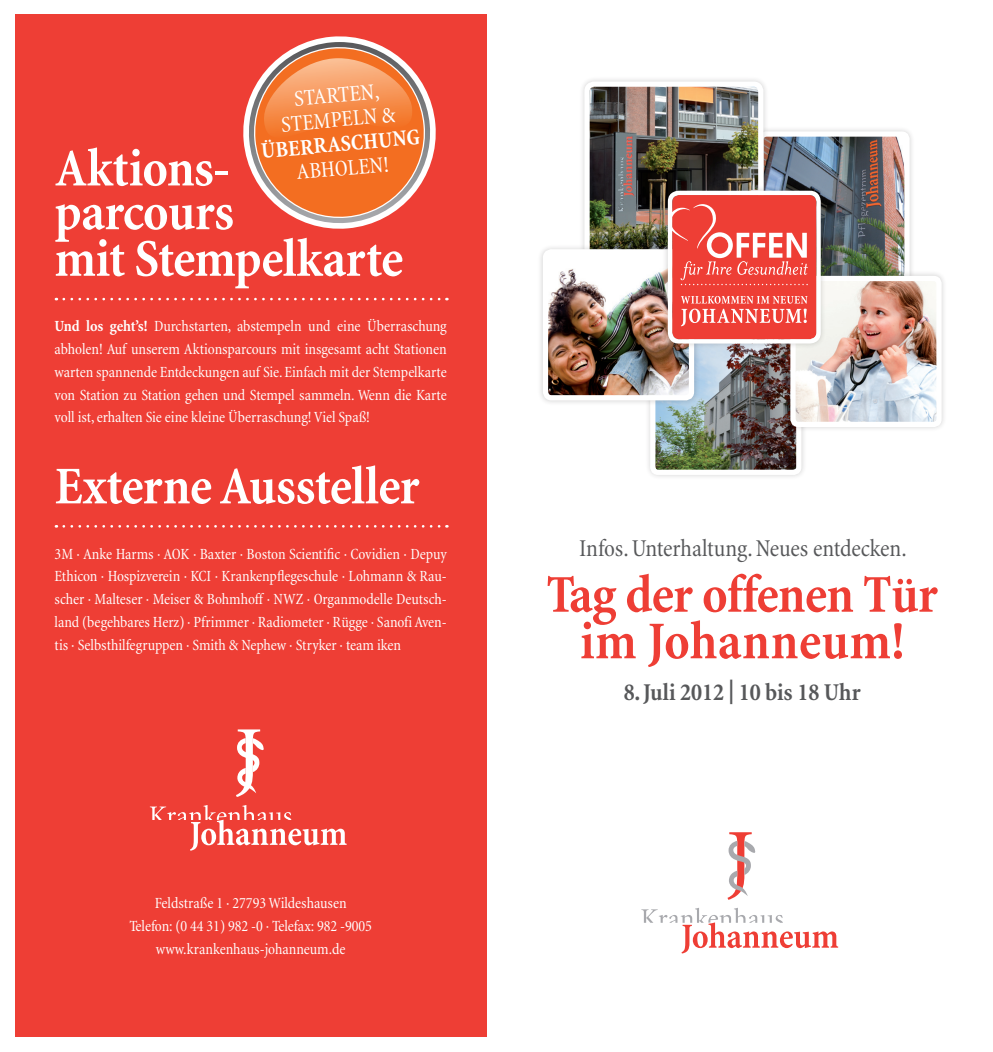
<style>
.page{position:relative;width:993px;height:1052px;background:#fff}
.page>*{position:absolute;margin:0;border:0;box-sizing:border-box;transform-origin:0 0}
.t1{font:700 condensed 53.9px/45.1px "Minion";letter-spacing:-.015em;color:#fff}
.t2{font:700 condensed 53.9px/46.6px "Minion";letter-spacing:-.01em;color:#ee3e35;text-align:center}
.t3{font:condensed 24.5px "Minion";letter-spacing:-.01em;color:#57585a}
.t4{font:700 condensed 24.5px "Minion";color:#57585a}
.t5{font:condensed 22.75px/24.5px "Minion";color:#fff;text-align:center}
.t6{font:700 condensed 22.75px "Minion";color:#fff}
.t7{font:condensed 15.75px/22.8px "Minion";color:#fff;text-align:justify}
.s1{font-weight:700}
</style>
<div class="page">
<div style="left:15px;top:15px;width:471px;height:1022px;background:#ee3e35"></div>
<svg style="left:236px;top:729px;width:28px;height:68px"></svg>
<svg style="left:150px;top:805px;width:196px;height:45px"></svg>
<svg style="left:727px;top:832px;width:29px;height:68px"></svg>
<svg style="left:641px;top:907px;width:196px;height:46px"></svg>
<div style="left:752px;top:126px;width:162px;height:162px;background:#f5f5f5"></div>
<img style="left:768px;top:137px;width:135px;height:133px">
<div style="left:758px;top:131px;width:151px;height:152px;border:5px solid #fff;border-radius:5px"></div>
<div style="left:644px;top:318px;width:162px;height:162px;background:#f7f7f7"></div>
<img style="left:656px;top:349px;width:139px;height:120px">
<div style="left:650px;top:324px;width:151px;height:151px;border:5px solid #fff;border-radius:5px"></div>
<div style="left:784px;top:270px;width:162px;height:162px;background:#231f20;opacity:.2"></div>
<img style="left:796px;top:282px;width:139px;height:139px">
<div style="left:790px;top:276px;width:151px;height:151px;border:5px solid #fff;border-radius:5px"></div>
<div style="left:578px;top:76px;width:190px;height:190px;background:#231f20;opacity:.2"></div>
<img style="left:590px;top:87px;width:167px;height:157px">
<div style="left:584px;top:81px;width:179px;height:179px;border:5px solid #fff;border-radius:7px"></div>
<div style="left:537px;top:244px;width:162px;height:162px;background:#231f20;opacity:.2"></div>
<img style="left:548px;top:255px;width:140px;height:139px">
<div style="left:542px;top:249px;width:152px;height:151px;border:5px solid #fff;border-radius:6px"></div>
<div style="left:662px;top:185px;width:164px;height:164px;background:#231f20;opacity:.2"></div>
<svg style="left:667px;top:191px;width:153px;height:152px"></svg>
<svg style="left:243px;top:36px;width:193px;height:193px"></svg>
<svg style="left:64px;top:298px;width:383px;height:2px"></svg>
<svg style="left:64px;top:525px;width:383px;height:2px"></svg>
<h3 class="t5" style="left:278px;top:88px;width:116px;rotate:-5deg">STARTEN,<br>STEMPELN &amp;</h3>
<h3 class="t6" style="left:260px;top:138px;width:160px;rotate:-5deg">ÜBERRASCHUNG</h3>
<h3 class="t5" style="left:295px;top:161px;width:94px;rotate:-5deg">ABHOLEN!</h3>
<h1 class="t1" style="left:55px;top:146px;width:350px">Aktions&shy;parcours<br>mit Stempelkarte</h1>
<p class="t7" style="left:55px;top:315px;width:393px"><span class="s1">Und los geht’s!</span> Durchstarten, abstempeln und eine Überraschung abholen! Auf unserem Aktionsparcours mit insgesamt acht Stationen warten spannende Entdeckungen auf Sie. Einfach mit der Stempelkarte von Station zu Station gehen und Stempel sammeln. Wenn die Karte voll ist, erhalten Sie eine kleine Überraschung! Viel Spaß!</p>
<h1 class="t1" style="left:55px;top:464px;width:366px">Externe Aussteller</h1>
<p class="t7" style="left:55px;top:542px;width:393px">3M · Anke Harms · AOK · Baxter · Boston Scientific · Covidien · Depuy Ethicon · Hospizverein · KCI · Krankenpflegeschule · Lohmann &amp; Rau&shy;scher · Malteser · Meiser &amp; Bohmhoff · NWZ · Organmodelle Deutsch&shy;land (begehbares Herz) · Pfrimmer · Radiometer · Rügge · Sanofi Aven&shy;tis · Selbsthilfegruppen · Smith &amp; Nephew · Stryker · team iken</p>
<p class="t7" style="left:129px;top:892px;width:244px;text-align:center">Feldstraße 1 · 27793 Wildeshausen<br>Telefon: (0 44 31) 982 -0 · Telefax: 982 -9005 www.krankenhaus-johanneum.de</p>
<h2 class="t3" style="left:579px;top:535px;width:329px">Infos. Unterhaltung. Neues entdecken.</h2>
<h1 class="t2" style="left:546px;top:572px;width:393px">Tag der offenen Tür im Johanneum!</h1>
<h2 class="t4" style="left:623px;top:679px;width:238px">8. Juli 2012 | 10 bis 18 Uhr</h2>
</div>
